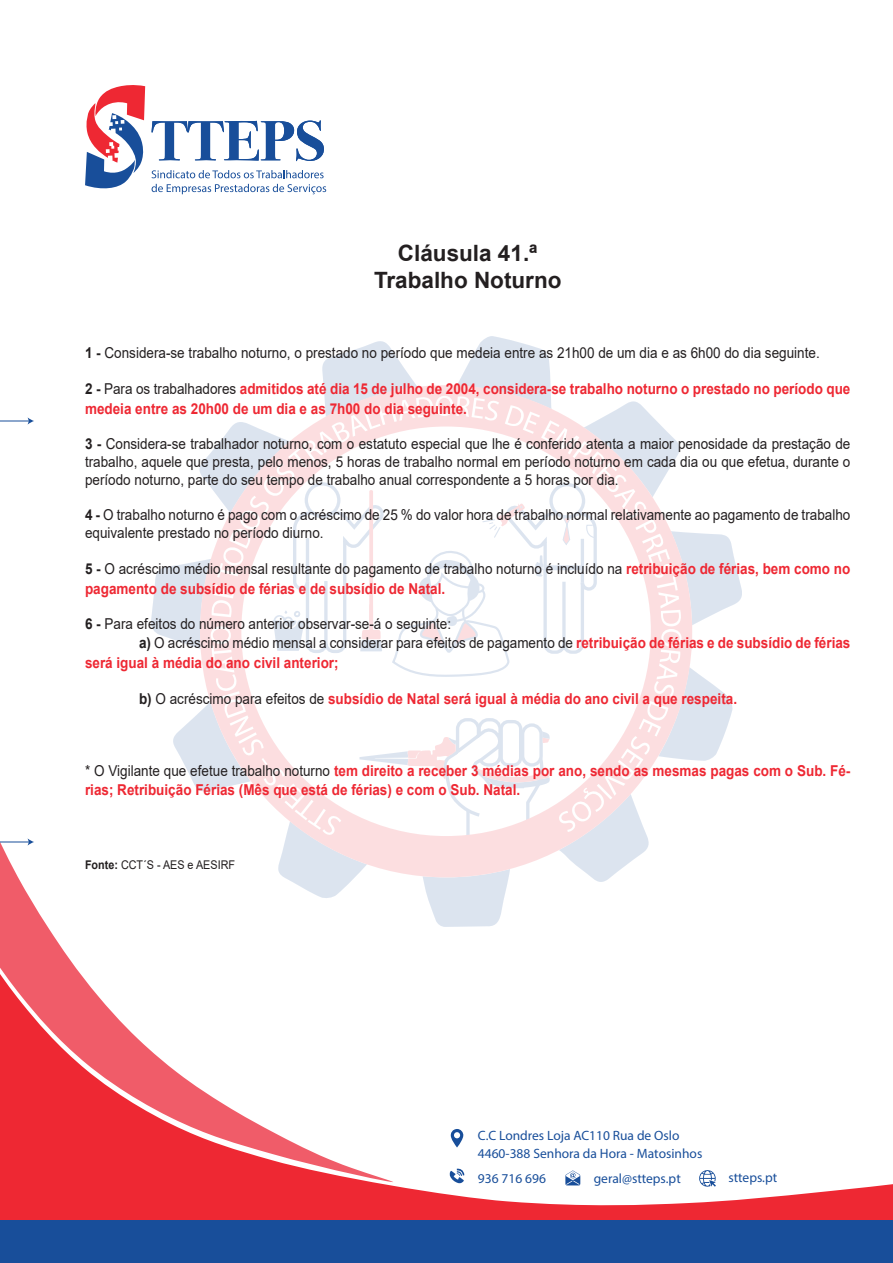
<style>
.page{position:relative;width:893px;height:1263px;background:#fff}
.page>*{position:absolute;margin:0;border:0;box-sizing:border-box;transform-origin:0 0}
.t1{font:700 22.5px "Arial";color:#231f20}
.t2{font:15px/18px "Arial";color:#231f20;text-align:justify;scale:.9 1}
.t3{font:700 15px/19.5px "Arial";color:#ee2833;scale:.9 1}
.t4{font:13.5px/18px "Myriad Pro";color:#184e9a}
.t5{font:12px "Arial";color:#231f20;scale:.9 1}
.s1{font-weight:700}
.s2{color:#231f20}
.s3{font-weight:400;color:#231f20}
.s4{font-weight:700;color:#ee2833}
</style>
<div class="page">
<svg style="left:85px;top:85px;width:60px;height:104px"></svg>
<svg style="left:0;top:1147px;width:893px;height:73px;fill:#ee2833"></svg>
<svg style="left:0;top:845px;width:393px;height:338px"></svg>
<div style="left:0;top:1220px;width:893px;height:43px;background:#184e9a"></div>
<svg style="left:151px;top:336px;width:591px;height:591px"></svg>
<svg style="left:152px;top:120px;width:172px;height:41px"></svg>
<svg style="left:152px;top:170px;width:172px;height:8px"></svg>
<svg style="left:152px;top:184px;width:174px;height:10px"></svg>
<svg style="left:0;top:838px;width:34px;height:7px"></svg>
<svg style="left:0;top:417px;width:34px;height:8px"></svg>
<svg style="left:449px;top:1168px;width:15px;height:16px"></svg>
<svg style="left:565px;top:1170px;width:15px;height:15px"></svg>
<svg style="left:450px;top:1129px;width:14px;height:18px"></svg>
<svg style="left:698px;top:1169px;width:19px;height:18px"></svg>
<p class="t1" style="left:398px;top:237px;width:141px">Cláusula 41.ª</p>
<p class="t1" style="left:374px;top:264px;width:189px">Trabalho Noturno</p>
<p class="t2" style="left:85px;top:343px;width:818px"><span class="s1">1 -</span> Considera-se trabalho noturno, o prestado no período que medeia entre as 21h00 de um dia e as 6h00 do dia seguinte.</p>
<p class="t3" style="left:85px;top:379px;width:852px"><span class="s2">2 -</span> <span class="s3">Para os trabalhadores</span> admitidos até dia 15 de julho de 2004, considera-se trabalho noturno o prestado no período que medeia entre as 20h00 de um dia e as 7h00 do dia seguinte.</p>
<p class="t2" style="left:85px;top:434px;width:852px"><span class="s1">3 -</span> Considera-se trabalhador noturno, com o estatuto especial que lhe é conferido atenta a maior penosidade da prestação de trabalho, aquele que presta, pelo menos, 5 horas de trabalho normal em período noturno em cada dia ou que efetua, durante o período noturno, parte do seu tempo de trabalho anual correspondente a 5 horas por dia.</p>
<p class="t2" style="left:85px;top:505px;width:852px"><span class="s1">4 -</span> O trabalho noturno é pago com o acréscimo de 25 % do valor hora de trabalho normal relativamente ao pagamento de trabalho equivalente prestado no período diurno.</p>
<p class="t3" style="left:85px;top:560px;width:852px"><span class="s2">5 -</span> <span class="s3">O acréscimo médio mensal resultante do pagamento de trabalho noturno é incluído na</span> retribuição de férias, bem como no pagamento de subsídio de férias e de subsídio de Natal.</p>
<p class="t2" style="left:85px;top:614px;width:408px"><span class="s1">6 -</span> Para efeitos do número anterior observar-se-á o seguinte:</p>
<p class="t2" style="left:139px;top:634px;width:792px"><span class="s1">a)</span> O acréscimo médio mensal a considerar para efeitos de pagamento de <span class="s4">retribuição de férias e de subsídio de férias</span></p>
<p class="t3" style="left:85px;top:653px;width:283px">será igual à média do ano civil anterior;</p>
<p class="t3" style="left:139px;top:690px;width:666px"><span class="s2">b)</span> <span class="s3">O acréscimo para efeitos de</span> subsídio de Natal será igual à média do ano civil a que respeita.</p>
<p class="t3" style="left:85px;top:761px;width:852px"><span class="s3">* O Vigilante que efetue trabalho noturno</span> tem direito a receber 3 médias por ano, sendo as mesmas pagas com o Sub. Fé&shy;rias; Retribuição Férias (Mês que está de férias) e com o Sub. Natal.</p>
<p class="t5" style="left:85px;top:856px;width:168px"><span class="s1">Fonte:</span> CCT´S - AES e AESIRF</p>
<p class="t4" style="left:478px;top:1126px;width:226px">C.C Londres Loja AC110 Rua de Oslo<br>4460-388 Senhora da Hora - Matosinhos</p>
<p class="t4" style="left:478px;top:1169px;width:70px">936 716 696</p>
<p class="t4" style="left:594px;top:1169px;width:89px">geral@stteps.pt</p>
<p class="t4" style="left:728px;top:1169px;width:50px">stteps.pt</p>
</div>
